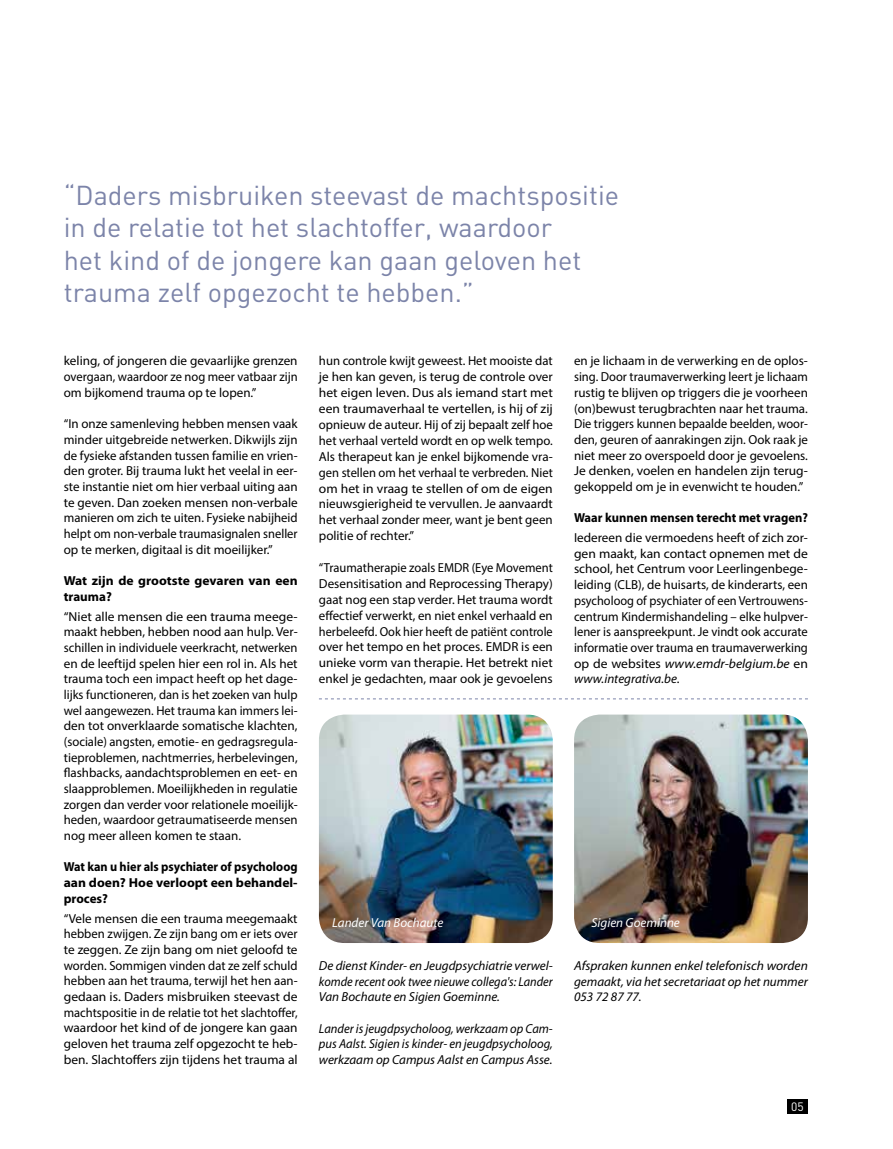
<style>
.page{position:relative;width:893px;height:1149px;background:#fff}
.page>*{position:absolute;margin:0;border:0;box-sizing:border-box;transform-origin:0 0}
.t1{font:27px/32.4px "DIN";color:#7c84a9}
.t2{font:13.05px/15.6px "Myriad Pro";color:#000;text-align:justify}
.t3{font:13.05px/15.6px "Myriad Pro";color:#000;text-align:justify;scale:1.04 1}
.t4{font:13.05px/15.9px "Myriad Pro";color:#000;text-align:justify;scale:.96 1}
.t5{font:italic 13.05px/15.6px "Myriad Pro";color:#000;text-align:justify;scale:.96 1}
.t6{font:italic 13.05px/15.6px "Myriad Pro";color:#000;text-align:justify}
.t7{font:italic 13.05px/15.6px "Myriad Pro";color:#000;text-align:justify;scale:1.04 1}
.t8{font:700 13.05px/15.6px "Myriad Pro";color:#000;text-align:justify;scale:.94 1}
.t9{font:700 13.05px/15.6px "Myriad Pro";color:#000;scale:1.04 1}
.t10{font:700 13.05px "Myriad Pro";color:#000;scale:.96 1}
.t11{font:italic 13.05px "Myriad Pro";color:#fff}
.t12{font:12px "DIN";color:#fff}
.s1{font-style:italic}
</style>
<div class="page">
<div style="left:787px;top:1098px;width:21px;height:15px;background:#000"></div>
<img style="left:574px;top:714px;width:234px;height:228px">
<img style="left:319px;top:714px;width:234px;height:228px">
<svg style="left:319px;top:698px;width:489px;height:1px"></svg>
<h1 class="t1" style="left:64px;top:178px;width:557px">“Daders misbruiken steevast de machtspositie in de relatie tot het slachtoffer, waardoor<br>het kind of de jongere kan gaan geloven het trauma zelf opgezocht te hebben.”</h1>
<p class="t2" style="left:64px;top:353px;width:235px">keling, of jongeren die gevaarlijke grenzen overgaan, waardoor ze nog meer vatbaar zijn om bijkomend trauma op te lopen.”</p>
<p class="t2" style="left:64px;top:415px;width:235px">“In onze samenleving hebben mensen vaak minder uitgebreide netwerken. Dikwijls zijn de fysieke afstanden tussen familie en vrien&shy;den groter. Bij trauma lukt het veelal in eer&shy;ste instantie niet om hier verbaal uiting aan te geven. Dan zoeken mensen non-verbale manieren om zich te uiten. Fysieke nabijheid helpt om non-verbale traumasignalen sneller op te merken, digitaal is dit moeilijker.”</p>
<p class="t9" style="left:64px;top:572px;width:226px">Wat zijn de grootste gevaren van een trauma?</p>
<p class="t3" style="left:64px;top:608px;width:226px">“Niet alle mensen die een trauma meege&shy;maakt hebben, hebben nood aan hulp. Ver&shy;schillen in individuele veerkracht, netwerken en de leeftijd spelen hier een rol in. Als het trauma toch een impact heeft op het dage&shy;lijks functioneren, dan is het zoeken van hulp wel aangewezen. Het trauma kan immers lei&shy;den tot onverklaarde somatische klachten, (sociale) angsten, emotie- en gedragsregula&shy;tieproblemen, nachtmerries, herbelevingen, flashbacks, aandachtsproblemen en eet- en slaapproblemen. Moeilijkheden in regulatie zorgen dan verder voor relationele moeilijk&shy;heden, waardoor getraumatiseerde mensen nog meer alleen komen te staan.</p>
<p class="t8" style="left:64px;top:859px;width:250px">Wat kan u hier als psychiater of psycholoog aan doen? Hoe verloopt een behandel&shy;proces?</p>
<p class="t2" style="left:64px;top:909px;width:235px">“Vele mensen die een trauma meegemaakt hebben zwijgen. Ze zijn bang om er iets over te zeggen. Ze zijn bang om niet geloofd te worden. Sommigen vinden dat ze zelf schuld hebben aan het trauma, terwijl het hen aan&shy;gedaan is. Daders misbruiken steevast de machtspositie in de relatie tot het slachtoffer, waardoor het kind of de jongere kan gaan geloven het trauma zelf opgezocht te heb&shy;ben. Slachtoffers zijn tijdens het trauma al</p>
<p class="t2" style="left:319px;top:353px;width:235px">hun controle kwijt geweest. Het mooiste dat je hen kan geven, is terug de controle over het eigen leven. Dus als iemand start met een traumaverhaal te vertellen, is hij of zij opnieuw de auteur. Hij of zij bepaalt zelf hoe het verhaal verteld wordt en op welk tempo.<br>Als therapeut kan je enkel bijkomende vra&shy;gen stellen om het verhaal te verbreden. Niet om het in vraag te stellen of om de eigen nieuwsgierigheid te vervullen. Je aanvaardt het verhaal zonder meer, want je bent geen politie of rechter.”</p>
<p class="t4" style="left:319px;top:559px;width:245px">“Traumatherapie zoals EMDR (Eye Movement Desensitisation and Reprocessing Therapy) gaat nog een stap verder. Het trauma wordt effectief verwerkt, en niet enkel verhaald en herbeleefd. Ook hier heeft de patiënt controle over het tempo en het proces. EMDR is een unieke vorm van therapie. Het betrekt niet enkel je gedachten, maar ook je gevoelens</p>
<p class="t2" style="left:574px;top:353px;width:235px">en je lichaam in de verwerking en de oplos&shy;sing. Door traumaverwerking leert je lichaam rustig te blijven op triggers die je voorheen (on)bewust terugbrachten naar het trauma.<br>Die triggers kunnen bepaalde beelden, woor&shy;den, geuren of aanrakingen zijn. Ook raak je niet meer zo overspoeld door je gevoelens.<br>Je denken, voelen en handelen zijn terug&shy;gekoppeld om je in evenwicht te houden.”</p>
<p class="t10" style="left:574px;top:510px;width:245px">Waar kunnen mensen terecht met vragen?</p>
<p class="t2" style="left:574px;top:529px;width:235px">Iedereen die vermoedens heeft of zich zor&shy;gen maakt, kan contact opnemen met de school, het Centrum voor Leerlingenbege&shy;leiding (CLB), de huisarts, de kinderarts, een psycholoog of psychiater of een Vertrouwens&shy;centrum Kindermishandeling – elke hulpver&shy;lener is aanspreekpunt. Je vindt ook accurate informatie over trauma en traumaverwerking op de websites <span class="s1">www.emdr-belgium.be</span> en <span class="s1">www.integrativa.be</span>.</p>
<p class="t11" style="left:332px;top:915px;width:113px">Lander Van Bochaute</p>
<p class="t11" style="left:591px;top:915px;width:90px">Sigien Goeminne</p>
<p class="t6" style="left:319px;top:957px;width:235px">De dienst Kinder- en Jeugdpsychiatrie verwel&shy;komde recent ook twee nieuwe collega's: Lander Van Bochaute en Sigien Goeminne.</p>
<p class="t5" style="left:319px;top:1020px;width:245px">Lander is jeugdpsycholoog, werkzaam op Cam&shy;pus Aalst. Sigien is kinder- en jeugdpsycholoog, werkzaam op Campus Aalst en Campus Asse.</p>
<p class="t7" style="left:574px;top:957px;width:226px">Afspraken kunnen enkel telefonisch worden gemaakt, via het secretariaat op het nummer 053 72 87 77.</p>
<p class="t12" style="left:791px;top:1098px;width:14px">05</p>
</div>
